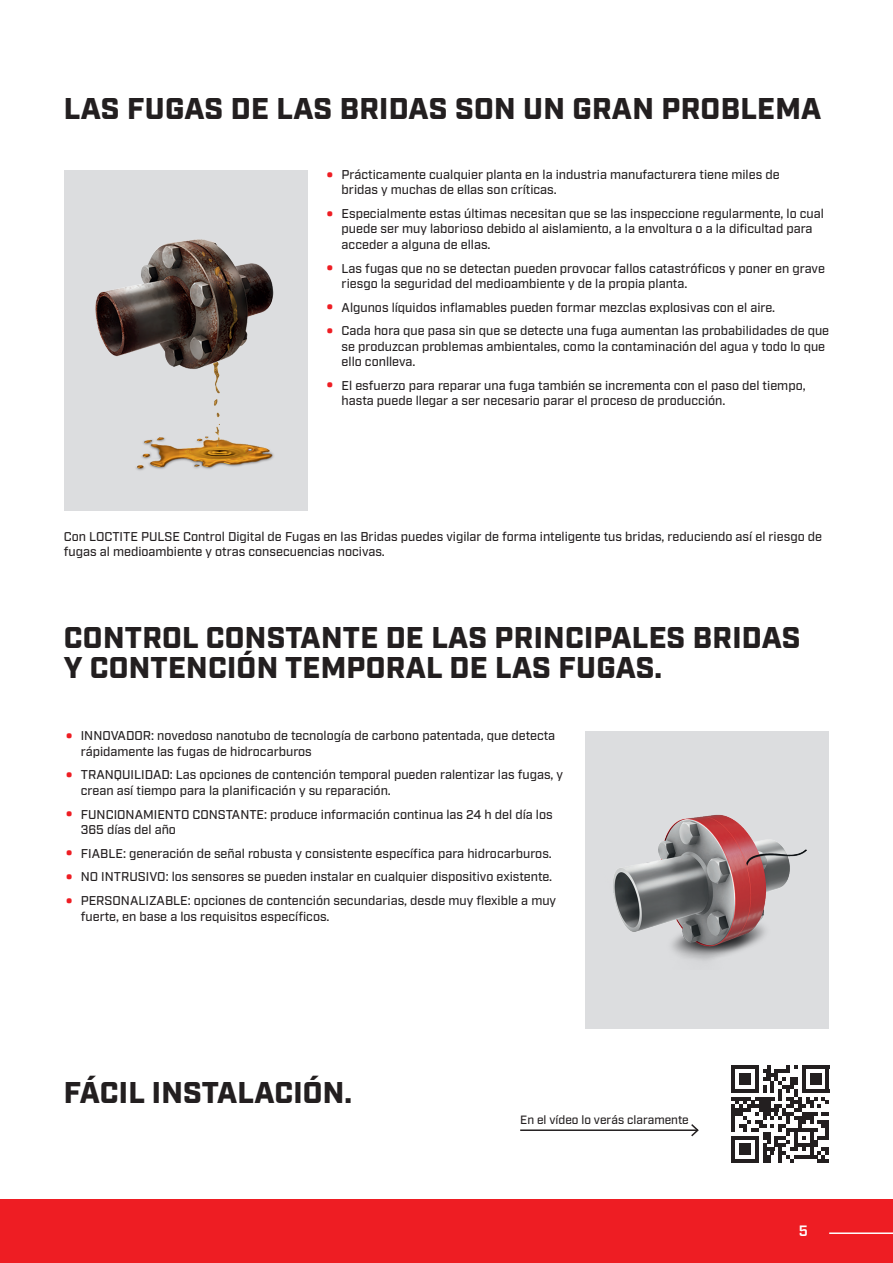
<style>
.page{position:relative;width:893px;height:1263px;background:#fff}
.page>*{position:absolute;margin:0;border:0;box-sizing:border-box;transform-origin:0 0}
.t1{font:900 30px/30px "Industry";letter-spacing:.01em;color:#231f20}
.t2{font:600 15px "Industry";color:#fff}
.t3{font:500 12.75px/15.3px "Industry";color:#231f20}
.t4{font:500 12px "Industry";color:#231f20}
.s1{font-size:25.5px;color:#ee1d23}
</style>
<div class="page">
<div style="left:0;top:1199px;width:893px;height:64px;background:#ee1d23"></div>
<hr style="left:829px;top:1232px;width:64px;height:2px;background:#fff">
<div style="left:64px;top:170px;width:244px;height:340px;background:#dcdddf"></div>
<img style="left:95px;top:239px;width:179px;height:232px">
<div style="left:585px;top:731px;width:244px;height:298px;background:#dcdddf"></div>
<img style="left:613px;top:814px;width:194px;height:147px">
<hr style="left:520px;top:1129px;width:178px;height:2px;background:#231f20">
<svg style="left:690px;top:1124px;width:9px;height:13px"></svg>
<svg style="left:731px;top:1065px;width:98px;height:98px"></svg>
<hr style="left:731px;top:1159px;width:28px;height:4px;background:#231f20">
<div style="left:739px;top:1143px;width:12px;height:12px;background:#231f20"></div>
<h1 class="t1" style="left:64px;top:95px;width:759px">LAS FUGAS DE LAS BRIDAS SON UN GRAN PROBLEMA</h1>
<p class="t3" style="left:342px;top:167px;width:440px;text-indent:-17px"><span class="s1">•</span> Prácticamente cualquier planta en la industria manufacturera tiene miles de bridas y muchas de ellas son críticas.</p>
<p class="t3" style="left:342px;top:206px;width:484px;text-indent:-17px"><span class="s1">•</span> Especialmente estas últimas necesitan que se las inspeccione regularmente, lo cual puede ser muy laborioso debido al aislamiento, a la envoltura o a la dificultad para acceder a alguna de ellas.</p>
<p class="t3" style="left:342px;top:261px;width:485px;text-indent:-17px"><span class="s1">•</span> Las fugas que no se detectan pueden provocar fallos catastróficos y poner en grave riesgo la seguridad del medioambiente y de la propia planta.</p>
<p class="t3" style="left:325px;top:300px;width:452px"><span class="s1">•</span> Algunos líquidos inflamables pueden formar mezclas explosivas con el aire.</p>
<p class="t3" style="left:342px;top:324px;width:489px;text-indent:-17px"><span class="s1">•</span> Cada hora que pasa sin que se detecte una fuga aumentan las probabilidades de que se produzcan problemas ambientales, como la contaminación del agua y todo lo que ello conlleva.</p>
<p class="t3" style="left:342px;top:378px;width:466px;text-indent:-17px"><span class="s1">•</span> El esfuerzo para reparar una fuga también se incrementa con el paso del tiempo, hasta puede llegar a ser necesario parar el proceso de producción.</p>
<p class="t3" style="left:64px;top:529px;width:760px">Con LOCTITE PULSE Control Digital de Fugas en las Bridas puedes vigilar de forma inteligente tus bridas, reduciendo así el riesgo de fugas al medioambiente y otras consecuencias nocivas.</p>
<h1 class="t1" style="left:64px;top:624px;width:738px">CONTROL CONSTANTE DE LAS PRINCIPALES BRIDAS<br>Y CONTENCIÓN TEMPORAL DE LAS FUGAS.</h1>
<p class="t3" style="left:81px;top:729px;width:476px;text-indent:-17px"><span class="s1">•</span> INNOVADOR: novedoso nanotubo de tecnología de carbono patentada, que detecta rápidamente las fugas de hidrocarburos</p>
<p class="t3" style="left:81px;top:768px;width:484px;text-indent:-17px"><span class="s1">•</span> TRANQUILIDAD: Las opciones de contención temporal pueden ralentizar las fugas, y crean así tiempo para la planificación y su reparación.</p>
<p class="t3" style="left:81px;top:807px;width:473px;text-indent:-17px"><span class="s1">•</span> FUNCIONAMIENTO CONSTANTE: produce información continua las 24 h del día los<br>365 días del año</p>
<p class="t3" style="left:64px;top:846px;width:490px"><span class="s1">•</span> FIABLE: generación de señal robusta y consistente específica para hidrocarburos.</p>
<p class="t3" style="left:64px;top:870px;width:490px"><span class="s1">•</span> NO INTRUSIVO: los sensores se pueden instalar en cualquier dispositivo existente.</p>
<p class="t3" style="left:81px;top:894px;width:477px;text-indent:-17px"><span class="s1">•</span> PERSONALIZABLE: opciones de contención secundarias, desde muy flexible a muy fuerte, en base a los requisitos específicos.</p>
<h1 class="t1" style="left:64px;top:1079px;width:290px">FÁCIL INSTALACIÓN.</h1>
<p class="t4" style="left:520px;top:1113px;width:170px">En el vídeo lo verás claramente</p>
<p class="t2" style="left:799px;top:1222px;width:11px">5</p>
</div>
